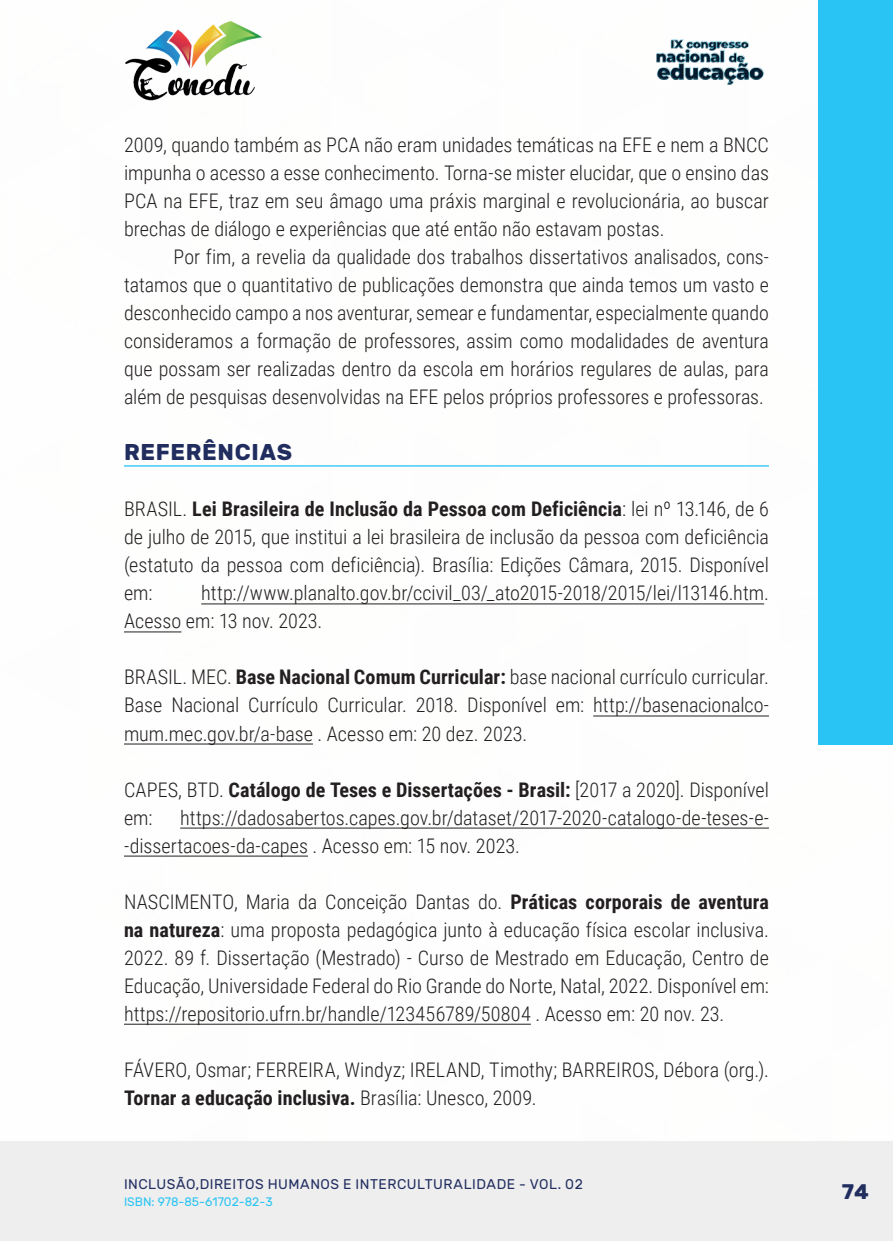
<style>
.page{position:relative;width:893px;height:1241px;background:#fff}
.page>*{position:absolute;margin:0;border:0;box-sizing:border-box;transform-origin:0 0}
._10_SUBTITULO{font:700 22.75px "Rubik";letter-spacing:.03em;color:#202d5e}
.t1{font:700 21px "Rubik";color:#202d5e}
._17_REFERENCIAS{font:300 20.12px/28px "Roboto Condensed";color:#231f20;text-align:justify}
._9_CORPO{font:300 20.12px/28px "Roboto Condensed";color:#231f20;text-align:justify}
._17_REFERENCIAS-2{font:700 20.12px/28px "Roboto Condensed";color:#231f20}
.t2{font:14px "Rubik";letter-spacing:.035em;color:#202d5e}
.t3{font:12.25px "Rubik";color:#29c4f3}
.s1{font-weight:700}
.s2{font-weight:300}
</style>
<div class="page">
<div style="left:0;top:1141px;width:893px;height:99px;background:#eeeeef"></div>
<div style="left:819px;top:0;width:74px;height:744px;background:#29c4f3"></div>
<img style="left:125px;top:20px;width:137px;height:81px">
<img style="left:656px;top:39px;width:108px;height:46px">
<hr style="left:124px;top:465px;width:645px;height:1px;background:#29c4f3">
<hr style="left:201px;top:603px;width:563px;height:1px;background:#231f20">
<hr style="left:124px;top:631px;width:57px;height:1px;background:#231f20">
<hr style="left:593px;top:715px;width:176px;height:1px;background:#231f20">
<hr style="left:124px;top:743px;width:189px;height:1px;background:#231f20">
<hr style="left:180px;top:827px;width:589px;height:1px;background:#231f20">
<hr style="left:124px;top:855px;width:184px;height:1px;background:#231f20">
<hr style="left:124px;top:1023px;width:407px;height:1px;background:#231f20">
<p class="_9_CORPO" style="left:124px;top:130px;width:646px">2009, quando também as PCA não eram unidades temáticas na EFE e nem a BNCC impunha o acesso a esse conhecimento. Torna-se mister elucidar, que o ensino das PCA na EFE, traz em seu âmago uma práxis marginal e revolucionária, ao buscar brechas de diálogo e experiências que até então não estavam postas.</p>
<p class="_9_CORPO" style="left:124px;top:242px;width:646px;text-indent:50px">Por fim, a revelia da qualidade dos trabalhos dissertativos analisados, cons&shy;tatamos que o quantitativo de publicações demonstra que ainda temos um vasto e desconhecido campo a nos aventurar, semear e fundamentar, especialmente quando consideramos a formação de professores, assim como modalidades de aventura que possam ser realizadas dentro da escola em horários regulares de aulas, para além de pesquisas desenvolvidas na EFE pelos próprios professores e professoras.</p>
<p class="_10_SUBTITULO" style="left:124px;top:439px;width:170px">REFERÊNCIAS</p>
<p class="_17_REFERENCIAS" style="left:124px;top:494px;width:646px">BRASIL. <span class="s1">Lei Brasileira de Inclusão da Pessoa com Deficiência</span>: lei nº 13.146, de 6 de julho de 2015, que institui a lei brasileira de inclusão da pessoa com deficiência (estatuto da pessoa com deficiência). Brasília: Edições Câmara, 2015. Disponível em:</p>
<p class="_17_REFERENCIAS" style="left:124px;top:578px;width:646px;text-indent:77px">http://www.planalto.gov.br/ccivil_03/_ato2015-2018/2015/lei/l13146.htm.<br>Acesso em: 13 nov. 2023.</p>
<p class="_17_REFERENCIAS" style="left:124px;top:662px;width:646px">BRASIL. MEC. <span class="s1">Base Nacional Comum Curricular:</span> base nacional currículo curricular.<br>Base Nacional Currículo Curricular. 2018. Disponível em: http://basenacionalco&shy;mum.mec.gov.br/a-base . Acesso em: 20 dez. 2023.</p>
<p class="_17_REFERENCIAS-2" style="left:124px;top:774px;width:646px"><span class="s2">CAPES, BTD.</span> Catálogo de Teses e Dissertações - Brasil: <span class="s2">[2017 a 2020]. Disponível em:</span></p>
<p class="_17_REFERENCIAS" style="left:124px;top:802px;width:646px;text-indent:56px">https://dadosabertos.capes.gov.br/dataset/2017-2020-catalogo-de-teses-e--dissertacoes-da-capes . Acesso em: 15 nov. 2023.</p>
<p class="_17_REFERENCIAS" style="left:124px;top:886px;width:646px">NASCIMENTO, Maria da Conceição Dantas do. <span class="s1">Práticas corporais de aventura na natureza</span>: uma proposta pedagógica junto à educação física escolar inclusiva.<br>2022. 89 f. Dissertação (Mestrado) - Curso de Mestrado em Educação, Centro de Educação, Universidade Federal do Rio Grande do Norte, Natal, 2022. Disponível em: https://repositorio.ufrn.br/handle/123456789/50804 . Acesso em: 20 nov. 23.</p>
<p class="_17_REFERENCIAS" style="left:124px;top:1054px;width:646px">FÁVERO, Osmar; FERREIRA, Windyz; IRELAND, Timothy; BARREIROS, Débora (org.).<br><span class="s1">Tornar a educação inclusiva.</span> Brasília: Unesco, 2009.</p>
<p class="t2" style="left:124px;top:1175px;width:460px">INCLUSÃO,DIREITOS HUMANOS E INTERCULTURALIDADE - VOL. 02</p>
<p class="t3" style="left:124px;top:1194px;width:150px">ISBN: 978-85-61702-82-3</p>
<p class="t1" style="left:842px;top:1179px;width:29px">74</p>
</div>
